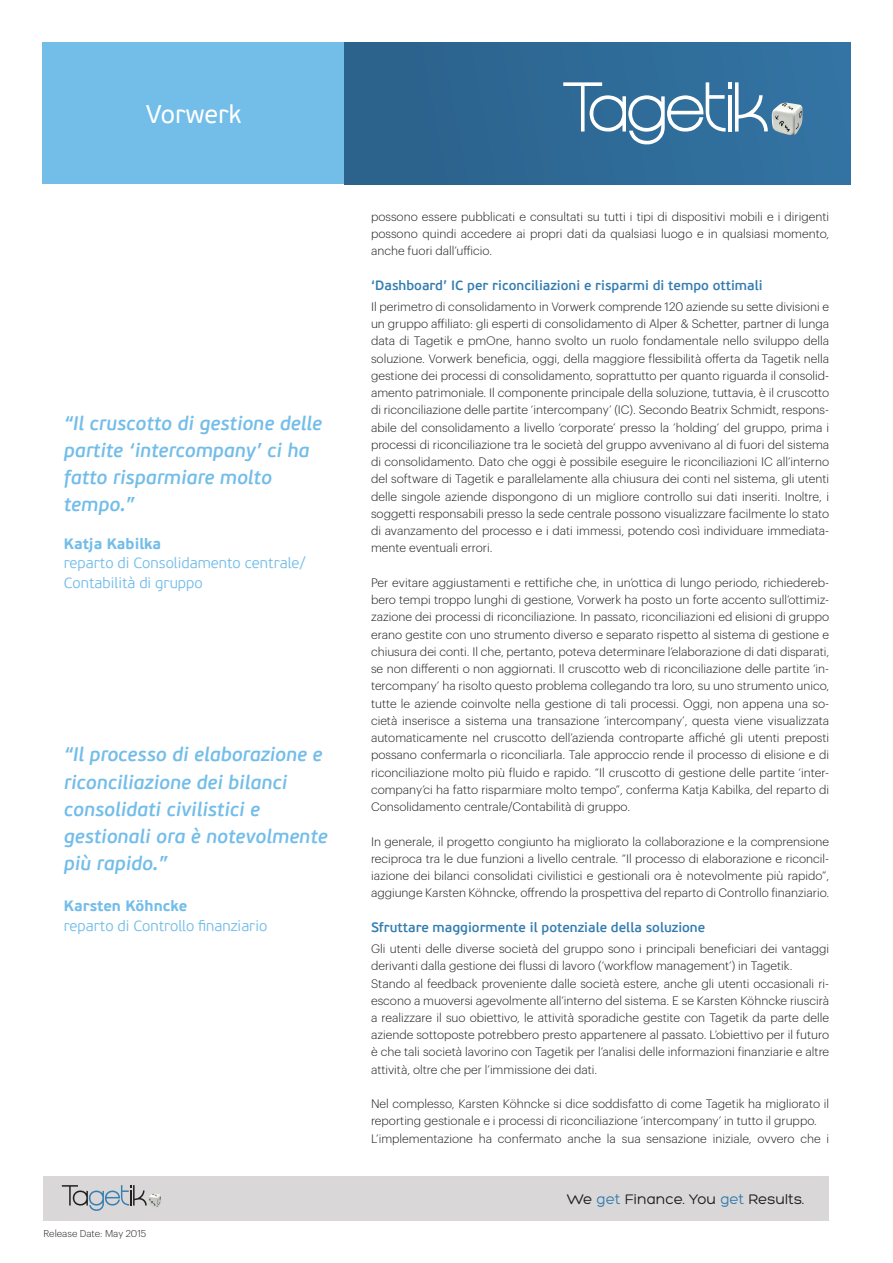
<style>
.page{position:relative;width:893px;height:1263px;background:#fff}
.page>*{position:absolute;margin:0;border:0;box-sizing:border-box;transform-origin:0 0}
.t1{font:25.5px "PF Beau Sans Pro";color:#fff}
.t2{font:italic 600 19.5px/27px "PF Beau Sans Pro";color:#73bde9}
.t3{font:300 15px/19.5px "PF Beau Sans Pro";color:#73bde9}
.t4{font:15px "Hero";color:#201d1e}
.t5{font:700 15px "PF Beau Sans Pro";color:#73bde9}
.t6{font:600 13.5px "PF Beau Sans Pro";color:#337db1}
.t7{font:300 12px/17.2px "Graphik";color:#201d1e;text-align:justify}
.t8{font:300 9.75px "Graphik";color:#231f20}
.s1{color:#377db1}
</style>
<div class="page">
<div style="left:43px;top:43px;width:301px;height:141px;background:#73bde9"></div>
<div style="left:344px;top:43px;width:506px;height:141px;background:linear-gradient(to right,#2a618a,#3373a3)"></div>
<svg style="left:563px;top:82px;width:205px;height:62px"></svg>
<img style="left:771px;top:103px;width:31px;height:33px">
<div style="left:44px;top:1175px;width:785px;height:45px;background:#d9d7d7"></div>
<img style="left:148px;top:1193px;width:13px;height:14px">
<svg style="left:62px;top:1185px;width:85px;height:26px"></svg>
<h1 class="t1" style="left:146px;top:100px;width:97px">Vorwerk</h1>
<h2 class="t2" style="left:64px;top:410px;width:260px">“Il cruscotto di gestione delle partite ‘intercompany’ ci ha fatto risparmiare molto tempo.”</h2>
<p class="t5" style="left:64px;top:534px;width:99px">Katja Kabilka</p>
<p class="t3" style="left:64px;top:554px;width:244px">reparto di Consolidamento centrale/<br>Contabilità di gruppo</p>
<h2 class="t2" style="left:64px;top:742px;width:265px">“Il processo di elaborazione e riconciliazione dei bilanci consolidati civilistici e gestionali ora è notevolmente più rapido.”</h2>
<p class="t5" style="left:64px;top:896px;width:125px">Karsten Köhncke</p>
<p class="t3" style="left:64px;top:916px;width:205px">reparto di Controllo finanziario</p>
<p class="t8" style="left:44px;top:1226px;width:104px">Release Date: May 2015</p>
<p class="t7" style="left:371px;top:207px;width:460px">possono essere pubblicati e consultati su tutti i tipi di dispositivi mobili e i dirigenti possono quindi accedere ai propri dati da qualsiasi luogo e in qualsiasi momento, anche fuori dall’ufficio.</p>
<p class="t6" style="left:371px;top:277px;width:393px">‘Dashboard’ IC per riconciliazioni e risparmi di tempo ottimali</p>
<p class="t7" style="left:371px;top:297px;width:460px">Il perimetro di consolidamento in Vorwerk comprende 120 aziende su sette divisioni e un gruppo affiliato: gli esperti di consolidamento di Alper &amp; Schetter, partner di lunga data di Tagetik e pmOne, hanno svolto un ruolo fondamentale nello sviluppo della soluzione. Vorwerk beneficia, oggi, della maggiore flessibilità offerta da Tagetik nella gestione dei processi di consolidamento, soprattutto per quanto riguarda il consolid&shy;amento patrimoniale. Il componente principale della soluzione, tuttavia, è il cruscotto di riconciliazione delle partite ‘intercompany’ (IC). Secondo Beatrix Schmidt, respons&shy;abile del consolidamento a livello ‘corporate’ presso la ’holding’ del gruppo, prima i processi di riconciliazione tra le società del gruppo avvenivano al di fuori del sistema di consolidamento. Dato che oggi è possibile eseguire le riconciliazioni IC all’interno del software di Tagetik e parallelamente alla chiusura dei conti nel sistema, gli utenti delle singole aziende dispongono di un migliore controllo sui dati inseriti. Inoltre, i soggetti responsabili presso la sede centrale possono visualizzare facilmente lo stato di avanzamento del processo e i dati immessi, potendo così individuare immediata&shy;mente eventuali errori.</p>
<p class="t7" style="left:371px;top:573px;width:460px">Per evitare aggiustamenti e rettifiche che, in un’ottica di lungo periodo, richiedereb&shy;bero tempi troppo lunghi di gestione, Vorwerk ha posto un forte accento sull’ottimiz&shy;zazione dei processi di riconciliazione. In passato, riconciliazioni ed elisioni di gruppo erano gestite con uno strumento diverso e separato rispetto al sistema di gestione e chiusura dei conti. Il che, pertanto, poteva determinare l’elaborazione di dati disparati, se non differenti o non aggiornati. Il cruscotto web di riconciliazione delle partite ‘in&shy;tercompany’ ha risolto questo problema collegando tra loro, su uno strumento unico, tutte le aziende coinvolte nella gestione di tali processi. Oggi, non appena una so&shy;cietà inserisce a sistema una transazione ’intercompany’, questa viene visualizzata automaticamente nel cruscotto dell’azienda controparte affiché gli utenti preposti possano confermarla o riconciliarla. Tale approccio rende il processo di elisione e di riconciliazione molto più fluido e rapido. “Il cruscotto di gestione delle partite ‘inter&shy;company’ci ha fatto risparmiare molto tempo”, conferma Katja Kabilka, del reparto di Consolidamento centrale/Contabilità di gruppo.</p>
<p class="t7" style="left:371px;top:832px;width:460px">In generale, il progetto congiunto ha migliorato la collaborazione e la comprensione reciproca tra le due funzioni a livello centrale. “Il processo di elaborazione e riconcil&shy;iazione dei bilanci consolidati civilistici e gestionali ora è notevolmente più rapido”, aggiunge Karsten Köhncke, offrendo la prospettiva del reparto di Controllo finanziario.</p>
<p class="t6" style="left:371px;top:919px;width:336px">Sfruttare maggiormente il potenziale della soluzione</p>
<p class="t7" style="left:371px;top:939px;width:460px;text-align:left">Gli utenti delle diverse società del gruppo sono i principali beneficiari dei vantaggi derivanti dalla gestione dei flussi di lavoro (‘workflow management’) in Tagetik.<br>Stando al feedback proveniente dalle società estere, anche gli utenti occasionali ri&shy;escono a muoversi agevolmente all’interno del sistema. E se Karsten Köhncke riuscirà a realizzare il suo obiettivo, le attività sporadiche gestite con Tagetik da parte delle aziende sottoposte potrebbero presto appartenere al passato. L’obiettivo per il futuro è che tali società lavorino con Tagetik per l’analisi delle informazioni finanziarie e altre attività, oltre che per l’immissione dei dati.</p>
<p class="t7" style="left:371px;top:1094px;width:460px;text-align:left">Nel complesso, Karsten Köhncke si dice soddisfatto di come Tagetik ha migliorato il reporting gestionale e i processi di riconciliazione ‘intercompany’ in tutto il gruppo.<br>L’implementazione ha confermato anche la sua sensazione iniziale, ovvero che i</p>
<p class="t4" style="left:567px;top:1191px;width:239px">We <span class="s1">get</span> Finance. You <span class="s1">get</span> Results.</p>
</div>
